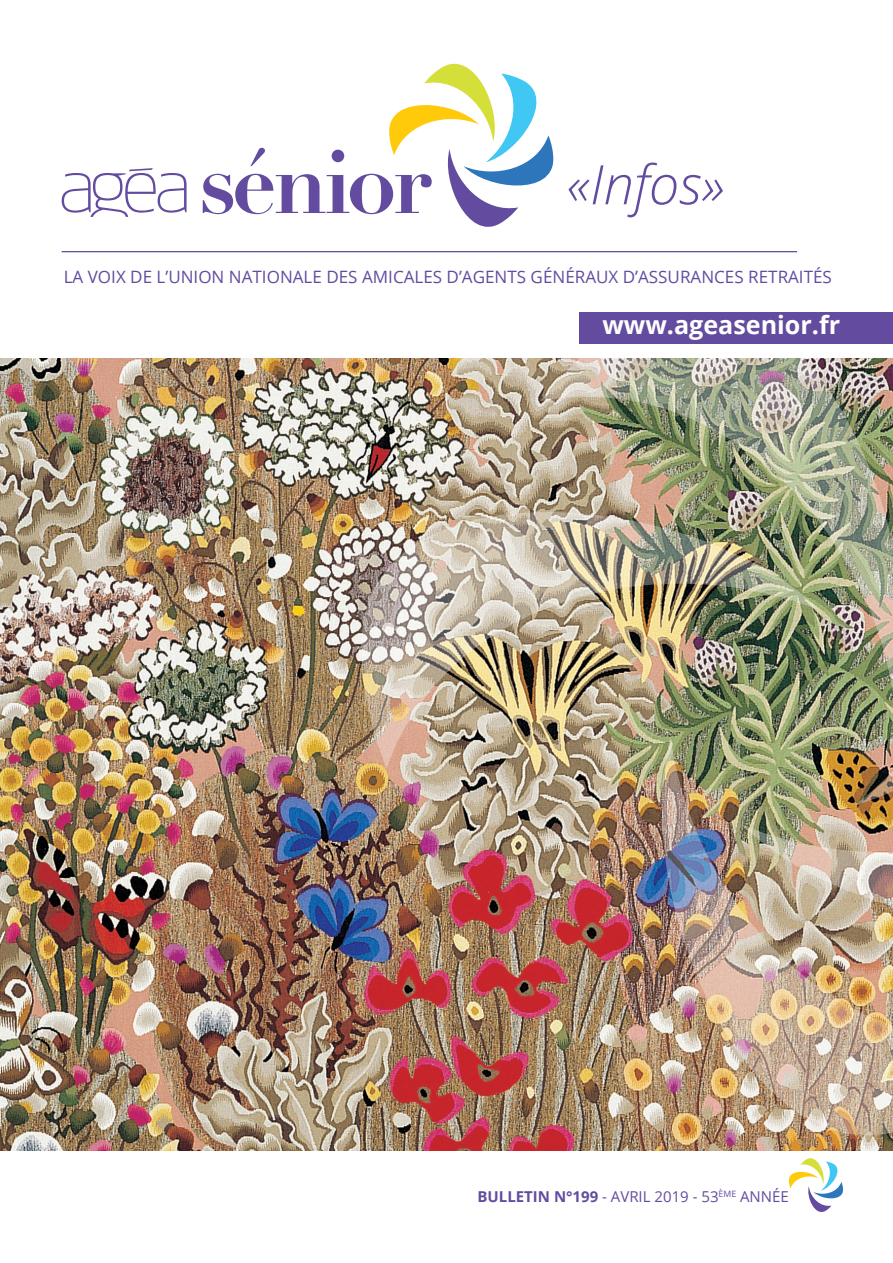
<style>
.page{position:relative;width:893px;height:1263px;background:#fff}
.page>*{position:absolute;margin:0;border:0;box-sizing:border-box;transform-origin:0 0}
.t1{font:italic 300 54.6px "Open Sans";color:#634c9f}
.t2{font:700 25.05px "Open Sans";color:#fff}
.t3{font:17.1px "Open Sans";color:#634c9f}
.t4{font:15px "Open Sans";color:#634c9f}
.s1{font-weight:700}
</style>
<div class="page">
<svg style="left:62px;top:168px;width:125px;height:49px"></svg>
<svg style="left:203px;top:63px;width:351px;height:164px"></svg>
<svg style="left:789px;top:1158px;width:54px;height:54px"></svg>
<hr style="left:62px;top:251px;width:735px;height:1px;background:#634c9f">
<img style="left:0;top:359px;width:893px;height:791px">
<img style="left:360px;top:457px;width:382px;height:311px">
<img style="left:625px;top:737px;width:268px;height:400px">
<img style="left:742px;top:698px;width:151px;height:281px">
<img style="left:855px;top:698px;width:38px;height:107px">
<img style="left:540px;top:358px;width:353px;height:340px">
<div style="left:579px;top:312px;width:314px;height:32px;background:#634c9f"></div>
<p class="t1" style="left:567px;top:147px;width:158px">«Infos»</p>
<p class="t3" style="left:64px;top:265px;width:770px">LA VOIX DE L’UNION NATIONALE DES AMICALES D’AGENTS GÉNÉRAUX D’ASSURANCES RETRAITÉS</p>
<p class="t2" style="left:602px;top:307px;width:239px">www.ageasenior.fr</p>
<p class="t4" style="left:477px;top:1187px;width:313px"><span class="s1">BULLETIN N°199</span> - AVRIL 2019 - 53<sup>ÈME</sup> ANNÉE</p>
</div>
